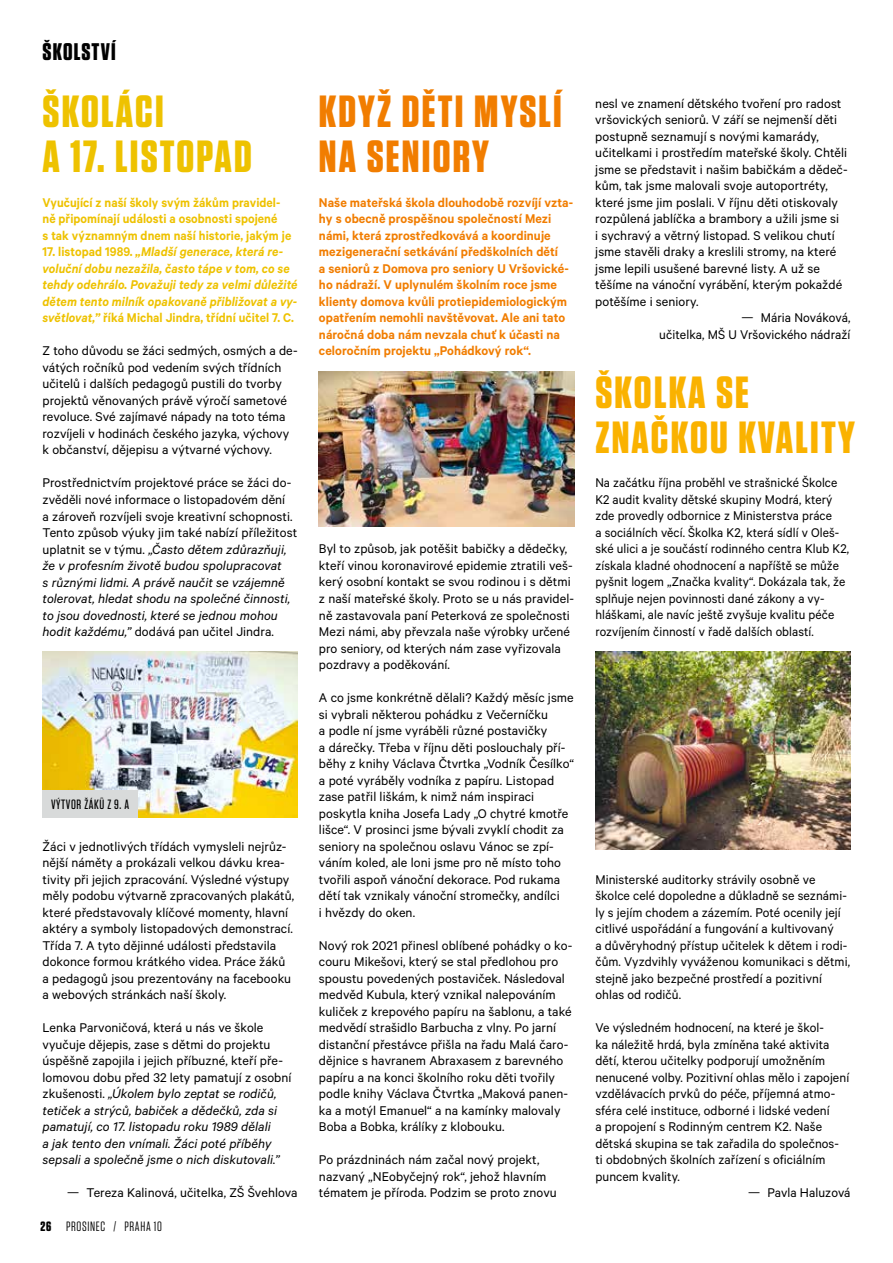
<style>
.page{position:relative;width:893px;height:1263px;background:#fff}
.page>*{position:absolute;margin:0;border:0;box-sizing:border-box;transform-origin:0 0}
.t1{font:700 45px/45px "Tungsten";letter-spacing:.05em;color:#fab200}
.t2{font:700 45px/45px "Tungsten";letter-spacing:.05em;color:#f17d00}
.t3{font:700 45px/45px "Tungsten";letter-spacing:.05em;color:#eec200}
.t4{font:700 24px "Tungsten";letter-spacing:.05em;color:#000}
.t5{font:14.25px/16.5px "Calibre";letter-spacing:.005em;color:#000}
.t6{font:14.25px/16.5px "Calibre";letter-spacing:.005em;color:#000;scale:.96 1}
.t7{font:600 14.25px/16.5px "Calibre";letter-spacing:.005em;color:#f17d00}
.t8{font:italic 14.25px/16.5px "Calibre";letter-spacing:.005em;color:#000}
.t9{font:italic 600 14.25px/16.5px "Calibre";letter-spacing:.005em;color:#eec200;scale:.94 1}
.t10{font:600 14.25px/16.5px "Calibre";letter-spacing:.005em;color:#eec200;scale:.94 1}
.t11{font:13.5px "Tungsten";letter-spacing:.05em;color:#000}
.t12{font:500 13.5px "Tungsten";letter-spacing:.045em;color:#000}
.s1{font-style:normal}
.s2{font-style:italic}
.s3{font-weight:700}
</style>
<div class="page">
<img style="left:595px;top:652px;width:255px;height:197px">
<img style="left:43px;top:652px;width:255px;height:165px">
<div style="left:43px;top:790px;width:95px;height:27px;background:#d8dada"></div>
<img style="left:319px;top:372px;width:255px;height:154px">
<h2 class="t4" style="left:43px;top:38px;width:75px">ŠKOLSTVÍ</h2>
<h1 class="t3" style="left:43px;top:91px;width:211px">ŠKOLÁCI<br>A 17. LISTOPAD</h1>
<p class="t10" style="left:43px;top:194px;width:266px">Vyučující z naší školy svým žákům pravidel&shy;ně připomínají události a osobnosti spojené<br>s tak významným dnem naší historie, jakým je</p>
<p class="t9" style="left:43px;top:243px;width:273px"><span class="s1">17. listopad 1989.</span> „Mladší generace, která re&shy;voluční dobu nezažila, často tápe v tom, co se tehdy odehrálo. Považuji tedy za velmi důležité dětem tento milník opakovaně přibližovat a vy&shy;světlovat,” <span class="s1">říká Michal Jindra, třídní učitel 7. C.</span></p>
<p class="t5" style="left:43px;top:342px;width:257px">Z toho důvodu se žáci sedmých, osmých a de&shy;vátých ročníků pod vedením svých třídních učitelů i dalších pedagogů pustili do tvorby projektů věnovaných právě výročí sametové revoluce. Své zajímavé nápady na toto téma rozvíjeli v hodinách českého jazyka, výchovy k občanství, dějepisu a výtvarné výchovy.</p>
<p class="t5" style="left:43px;top:474px;width:256px">Prostřednictvím projektové práce se žáci do&shy;zvěděli nové informace o listopadovém dění<br>a zároveň rozvíjeli svoje kreativní schopnosti.<br>Tento způsob výuky jim také nabízí příležitost uplatnit se v týmu. <span class="s2">„Často dětem zdůrazňuji, že v profesním životě budou spolupracovat<br>s různými lidmi. A právě naučit se vzájemně tolerovat, hledat shodu na společné činnosti, to jsou dovednosti, které se jednou mohou hodit každému,”</span> dodává pan učitel Jindra.</p>
<p class="t12" style="left:51px;top:797px;width:80px">VÝTVOR ŽÁKŮ Z 9. A</p>
<p class="t5" style="left:43px;top:837px;width:253px">Žáci v jednotlivých třídách vymysleli nejrůz&shy;nější náměty a prokázali velkou dávku krea&shy;tivity při jejich zpracování. Výsledné výstupy měly podobu výtvarně zpracovaných plakátů, které představovaly klíčové momenty, hlavní aktéry a symboly listopadových demonstrací.<br>Třída 7. A tyto dějinné události představila dokonce formou krátkého videa. Práce žáků a pedagogů jsou prezentovány na facebooku a webových stránkách naší školy.</p>
<p class="t8" style="left:43px;top:1019px;width:250px"><span class="s1">Lenka Parvoničová, která u nás ve škole vyučuje dějepis, zase s dětmi do projektu úspěšně zapojila i jejich příbuzné, kteří pře&shy;lomovou dobu před 32 lety pamatují z osobní zkušenosti.</span> „Úkolem bylo zeptat se rodičů, tetiček a strýců, babiček a dědečků, zda si pamatují, co 17. listopadu roku 1989 dělali<br>a jak tento den vnímali. Žáci poté příběhy sepsali a společně jsme o nich diskutovali.”</p>
<p class="t5" style="left:67px;top:1184px;width:232px">— Tereza Kalinová, učitelka, ZŠ Švehlova</p>
<p class="t11" style="left:40px;top:1219px;width:123px"><span class="s3">26</span> PROSINEC / PRAHA 10</p>
<h1 class="t2" style="left:319px;top:91px;width:245px">KDYŽ DĚTI MYSLÍ<br>NA SENIORY</h1>
<p class="t7" style="left:319px;top:194px;width:256px">Naše mateřská škola dlouhodobě rozvíjí vzta&shy;hy s obecně prospěšnou společností Mezi námi, která zprostředkovává a koordinuje mezigenerační setkávání předškolních dětí<br>a seniorů z Domova pro seniory U Vršovické&shy;ho nádraží. V uplynulém školním roce jsme klienty domova kvůli protiepidemiologickým opatřením nemohli navštěvovat. Ale ani tato náročná doba nám nevzala chuť k účasti na celoročním projektu „Pohádkový rok“.</p>
<p class="t5" style="left:319px;top:540px;width:257px">Byl to způsob, jak potěšit babičky a dědečky, kteří vinou koronavirové epidemie ztratili veš&shy;kerý osobní kontakt se svou rodinou i s dětmi z naší mateřské školy. Proto se u nás pravidel&shy;ně zastavovala paní Peterková ze společnosti Mezi námi, aby převzala naše výrobky určené pro seniory, od kterých nám zase vyřizovala pozdravy a poděkování.</p>
<p class="t5" style="left:319px;top:689px;width:257px">A co jsme konkrétně dělali? Každý měsíc jsme si vybrali některou pohádku z Večerníčku<br>a podle ní jsme vyráběli různé postavičky<br>a dárečky. Třeba v říjnu děti poslouchaly pří&shy;běhy z knihy Václava Čtvrtka „Vodník Česílko“ a poté vyráběly vodníka z papíru. Listopad zase patřil liškám, k nimž nám inspiraci poskytla kniha Josefa Lady „O chytré kmotře lišce“. V prosinci jsme bývali zvyklí chodit za seniory na společnou oslavu Vánoc se zpí&shy;váním koled, ale loni jsme pro ně místo toho tvořili aspoň vánoční dekorace. Pod rukama dětí tak vznikaly vánoční stromečky, andílci<br>i hvězdy do oken.</p>
<p class="t5" style="left:319px;top:936px;width:255px">Nový rok 2021 přinesl oblíbené pohádky o ko&shy;couru Mikešovi, který se stal předlohou pro spoustu povedených postaviček. Následoval medvěd Kubula, který vznikal nalepováním kuliček z krepového papíru na šablonu, a také medvědí strašidlo Barbucha z vlny. Po jarní distanční přestávce přišla na řadu Malá čaro&shy;dějnice s havranem Abraxasem z barevného papíru a na konci školního roku děti tvořily podle knihy Václava Čtvrtka „Maková panen&shy;ka a motýl Emanuel“ a na kamínky malovaly Boba a Bobka, králíky z klobouku.</p>
<p class="t5" style="left:319px;top:1151px;width:239px">Po prázdninách nám začal nový projekt, nazvaný „NEobyčejný rok“, jehož hlavním tématem je příroda. Podzim se proto znovu</p>
<p class="t5" style="left:595px;top:95px;width:254px">nesl ve znamení dětského tvoření pro radost vršovických seniorů. V září se nejmenší děti postupně seznamují s novými kamarády, učitelkami i prostředím mateřské školy. Chtěli jsme se představit i našim babičkám a dědeč&shy;kům, tak jsme malovali svoje autoportréty, které jsme jim poslali. V říjnu děti otiskovaly rozpůlená jablíčka a brambory a užili jsme si<br>i sychravý a větrný listopad. S velikou chutí jsme stavěli draky a kreslili stromy, na které jsme lepili usušené barevné listy. A už se těšíme na vánoční vyrábění, kterým pokaždé potěšíme i seniory.</p>
<p class="t5" style="left:659px;top:309px;width:193px;text-align:right">— Mária Nováková,<br>učitelka, MŠ U Vršovického nádraží</p>
<h1 class="t1" style="left:595px;top:371px;width:261px">ŠKOLKA SE<br>ZNAČKOU KVALITY</h1>
<p class="t6" style="left:595px;top:474px;width:266px">Na začátku října proběhl ve strašnické Školce K2 audit kvality dětské skupiny Modrá, který zde provedly odbornice z Ministerstva práce<br>a sociálních věcí. Školka K2, která sídlí v Oleš&shy;ské ulici a je součástí rodinného centra Klub K2, získala kladné ohodnocení a napříště se může pyšnit logem „Značka kvality“. Dokázala tak, že splňuje nejen povinnosti dané zákony a vy&shy;hláškami, ale navíc ještě zvyšuje kvalitu péče rozvíjením činností v řadě dalších oblastí.</p>
<p class="t5" style="left:595px;top:870px;width:256px">Ministerské auditorky strávily osobně ve školce celé dopoledne a důkladně se seznámi&shy;ly s jejím chodem a zázemím. Poté ocenily její citlivé uspořádání a fungování a kultivovaný<br>a důvěryhodný přístup učitelek k dětem i rodi&shy;čům. Vyzdvihly vyváženou komunikaci s dětmi, stejně jako bezpečné prostředí a pozitivní ohlas od rodičů.</p>
<p class="t5" style="left:595px;top:1019px;width:255px">Ve výsledném hodnocení, na které je škol-<br>ka náležitě hrdá, byla zmíněna také aktivita dětí, kterou učitelky podporují umožněním nenucené volby. Pozitivní ohlas mělo i zapojení vzdělávacích prvků do péče, příjemná atmo&shy;sféra celé instituce, odborné i lidské vedení<br>a propojení s Rodinným centrem K2. Naše dětská skupina se tak zařadila do společnos&shy;ti obdobných školních zařízení s oficiálním puncem kvality.</p>
<p class="t5" style="left:748px;top:1184px;width:104px">— Pavla Haluzová</p>
</div>
